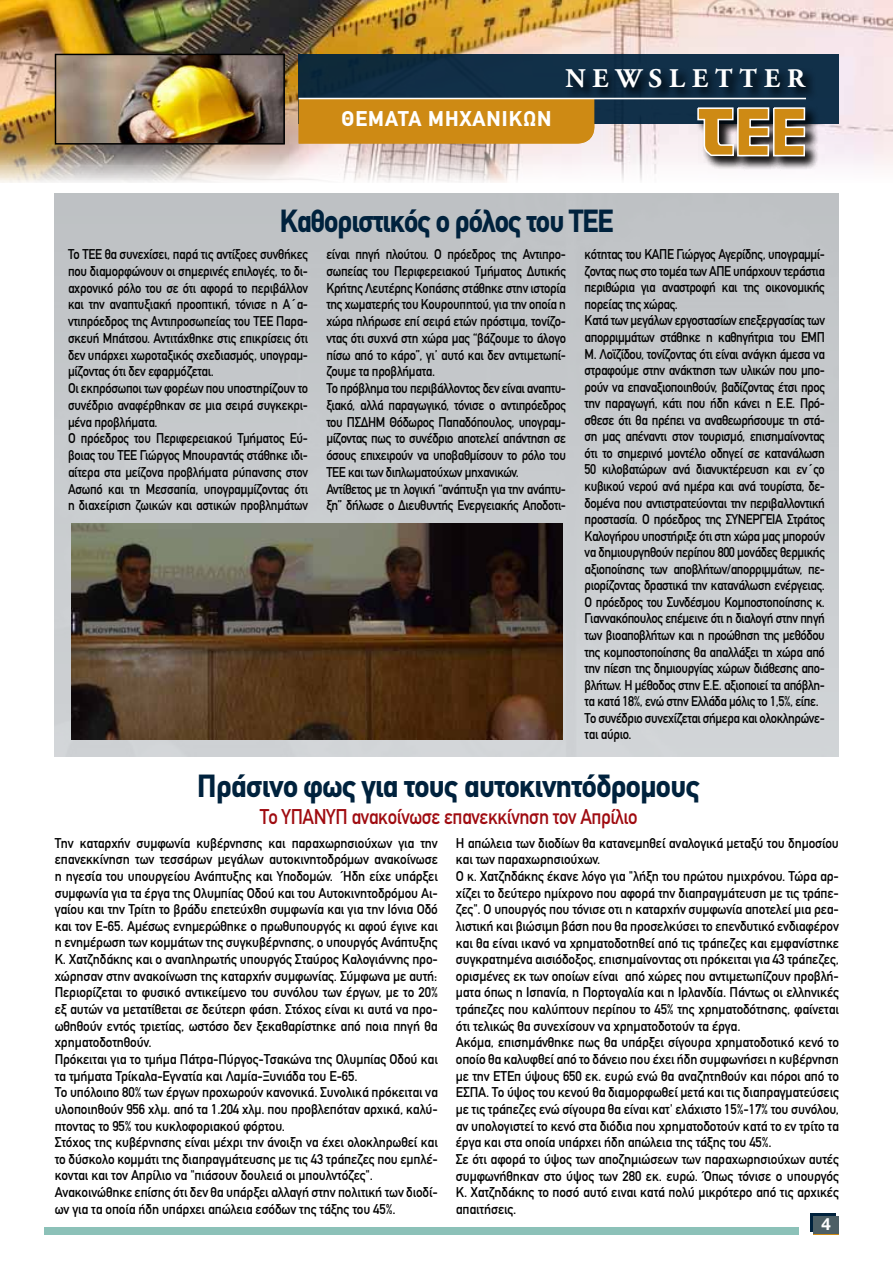
<style>
.page{position:relative;width:893px;height:1263px;background:#fff}
.page>*{position:absolute;margin:0;border:0;box-sizing:border-box;transform-origin:0 0}
.t1{font:700 31.5px "CF Din";letter-spacing:-.02em;color:#00223d;scale:.95 1}
.t2{font:700 31.5px "CF Din";letter-spacing:-.02em;color:#00223d;scale:.9 1}
.t3{font:700 27px "CF Garamond";letter-spacing:.26em;color:#fff}
.t4{font:21px "CF Din";letter-spacing:-.02em;color:#9f0b10;scale:.9 1}
.t5{font:700 21px "CF Din";letter-spacing:.05em;color:#fff}
.t6{font:700 18px "Helvetica Neue Greek";color:#fff}
.t7{font:13.95px/16.6px "CF Din";letter-spacing:-.01em;color:#000;scale:.95 1}
.t8{font:13.95px/16.5px "CF Din";letter-spacing:-.03em;color:#000;scale:.9 1}
.t9{font:13.95px/16.8px "CF Din";letter-spacing:-.01em;color:#000;scale:.9 1}
</style>
<div class="page">
<div style="left:810px;top:1214px;width:26px;height:18px;background:#00223d"></div>
<div style="left:813px;top:1216px;width:26px;height:18px;background:#4d5f65"></div>
<div style="left:45px;top:1227px;width:754px;height:7px;background:#8cc1b8"></div>
<img style="left:55px;top:193px;width:784px;height:564px">
<img style="left:0;top:165px;width:781px;height:18px">
<img style="left:0;top:0;width:893px;height:165px">
<img style="left:58px;top:57px;width:224px;height:85px">
<div style="left:55px;top:54px;width:230px;height:91px;border:2px solid #000"></div>
<div style="left:299px;top:54px;width:540px;height:69px;background:linear-gradient(to right,#0e2b3f,#12324c)"></div>
<div style="left:565px;top:67px;width:254px;height:35px;background:#000;opacity:.75"></div>
<div style="left:695px;top:105px;width:53px;height:65px;background:#000;opacity:.75"></div>
<div style="left:735px;top:105px;width:48px;height:65px;background:#000;opacity:.75"></div>
<div style="left:771px;top:105px;width:48px;height:65px;background:#000;opacity:.75"></div>
<svg style="left:696px;top:107px;width:110px;height:50px;background:#b39156"></svg>
<div style="left:299px;top:99px;width:297px;height:45px;background:#ce8a14"></div>
<hr style="left:299px;top:98px;width:507px;height:1px;background:#fff">
<img style="left:72px;top:523px;width:491px;height:216px">
<h3 class="t5" style="left:342px;top:108px;width:211px">ΘΕΜΑΤΑ ΜΗΧΑΝΙΚΩΝ</h3>
<h2 class="t3" style="left:565px;top:65px;width:241px">NEWSLETTER</h2>
<h1 class="t2" style="left:280px;top:204px;width:372px">Καθοριστικός ο ρόλος του ΤΕΕ</h1>
<p class="t9" style="left:68px;top:246px;width:268px">Το ΤΕΕ θα συνεχίσει, παρά τις αντίξοες συνθήκες που διαμορφώνουν οι σημερινές επιλογές, το δι&shy;αχρονικό ρόλο του σε ότι αφορά το περιβάλλον και την αναπτυξιακή προοπτική, τόνισε η Α΄α&shy;ντιπρόεδρος της Αντιπροσωπείας του ΤΕΕ Παρα&shy;σκευή Μπάτσου. Αντιτάχθηκε στις επικρίσεις ότι δεν υπάρχει χωροταξικός σχεδιασμός, υπογραμ&shy;μίζοντας ότι δεν εφαρμόζεται.<br>Οι εκπρόσωποι των φορέων που υποστηρίζουν το συνέδριο αναφέρθηκαν σε μια σειρά συγκεκρι&shy;μένα προβλήματα.<br>Ο πρόεδρος του Περιφερειακού Τμήματος Εύ&shy;βοιας του ΤΕΕ Γιώργος Μπουραντάς στάθηκε ιδι&shy;αίτερα στα μείζονα προβλήματα ρύπανσης στον Ασωπό και τη Μεσσαπία, υπογραμμίζοντας ότι η διαχείριση ζωικών και αστικών προβλημάτων</p>
<p class="t8" style="left:326px;top:246px;width:268px">είναι πηγή πλούτου. Ο πρόεδρος της Αντιπρο&shy;σωπείας του Περιφερειακού Τμήματος Δυτικής Κρήτης Λευτέρης Κοπάσης στάθηκε στην ιστορία της χωματερής του Κουρουπητού, για την οποία η χώρα πλήρωσε επί σειρά ετών πρόστιμα, τονίζο&shy;ντας ότι συχνά στη χώρα μας “βάζουμε το άλογο πίσω από το κάρο”, γι’ αυτό και δεν αντιμετωπί&shy;ζουμε τα προβλήματα.<br>Το πρόβλημα του περιβάλλοντος δεν είναι αναπτυ&shy;ξιακό, αλλά παραγωγικό, τόνισε ο αντιπρόεδρος του ΠΣΔΗΜ Θόδωρος Παπαδόπουλος, υπογραμ&shy;μίζοντας πως το συνέδριο αποτελεί απάντηση σε όσους επιχειρούν να υποβαθμίσουν το ρόλο του ΤΕΕ και των διπλωματούχων μηχανικών.<br>Αντίθετος με τη λογική “ανάπτυξη για την ανάπτυ&shy;ξη” δήλωσε ο Διευθυντής Ενεργειακής Αποδοτι-</p>
<p class="t8" style="left:585px;top:246px;width:269px">κότητας του ΚΑΠΕ Γιώργος Αγερίδης, υπογραμμί&shy;ζοντας πως στο τομέα των ΑΠΕ υπάρχουν τεράστια περιθώρια για αναστροφή και της οικονομικής πορείας της χώρας.<br>Κατά των μεγάλων εργοστασίων επεξεργασίας των απορριμμάτων στάθηκε η καθηγήτρια του ΕΜΠ Μ. Λοϊζίδου, τονίζοντας ότι είναι ανάγκη άμεσα να στραφούμε στην ανάκτηση των υλικών που μπο&shy;ρούν να επαναξιοποιηθούν, βαδίζοντας έτσι προς την παραγωγή, κάτι που ήδη κάνει η Ε.Ε. Πρό&shy;σθεσε ότι θα πρέπει να αναθεωρήσουμε τη στά&shy;ση μας απέναντι στον τουρισμό, επισημαίνοντας ότι το σημερινό μοντέλο οδηγεί σε κατανάλωση 50 κιλοβατώρων ανά διανυκτέρευση και εν΄ςο κυβικού νερού ανά ημέρα και ανά τουρίστα, δε&shy;δομένα που αντιστρατεύονται την περιβαλλοντική προστασία. Ο πρόεδρος της ΣΥΝΕΡΓΕΙΑ Στράτος Καλογήρου υποστήριξε ότι στη χώρα μας μπορούν να δημιουργηθούν περίπου 800 μονάδες θερμικής αξιοποίησης των αποβλήτων/απορριμμάτων, πε&shy;ριορίζοντας δραστικά την κατανάλωση ενέργειας.<br>Ο πρόεδρος του Συνδέσμου Κομποστοποίησης κ.<br>Γιαννακόπουλος επέμεινε ότι η διαλογή στην πηγή των βιοαποβλήτων και η προώθηση της μεθόδου της κομποστοποίησης θα απαλλάξει τη χώρα από την πίεση της δημιουργίας χώρων διάθεσης απο&shy;βλήτων. Η μέθοδος στην Ε.Ε. αξιοποιεί τα απόβλη&shy;τα κατά 18%, ενώ στην Ελλάδα μόλις το 1,5%, είπε.<br>Το συνέδριο συνεχίζεται σήμερα και ολοκληρώνε&shy;ται αύριο.</p>
<h1 class="t1" style="left:197px;top:769px;width:531px">Πράσινο φως για τους αυτοκινητόδρομους</h1>
<h3 class="t4" style="left:260px;top:805px;width:421px">Το ΥΠΑΝΥΠ ανακοίνωσε επανεκκίνηση τον Απρίλιο</h3>
<p class="t7" style="left:55px;top:834px;width:405px">Την καταρχήν συμφωνία κυβέρνησης και παραχωρησιούχων για την επανεκκίνηση των τεσσάρων μεγάλων αυτοκινητοδρόμων ανακοίνωσε η ηγεσία του υπουργείου Ανάπτυξης και Υποδομών. Ήδη είχε υπάρξει συμφωνία για τα έργα της Ολυμπίας Οδού και του Αυτοκινητοδρόμου Αι&shy;γαίου και την Τρίτη το βράδυ επετεύχθη συμφωνία και για την Ιόνια Οδό και τον Ε-65. Αμέσως ενημερώθηκε ο πρωθυπουργός κι αφού έγινε και η ενημέρωση των κομμάτων της συγκυβέρνησης, ο υπουργός Ανάπτυξης Κ. Χατζηδάκης και ο αναπληρωτής υπουργός Σταύρος Καλογιάννης προ&shy;χώρησαν στην ανακοίνωση της καταρχήν συμφωνίας. Σύμφωνα με αυτή:<br>Περιορίζεται το φυσικό αντικείμενο του συνόλου των έργων, με το 20% εξ αυτών να μετατίθεται σε δεύτερη φάση. Στόχος είναι κι αυτά να προ&shy;ωθηθούν εντός τριετίας, ωστόσο δεν ξεκαθαρίστηκε από ποια πηγή θα χρηματοδοτηθούν.<br>Πρόκειται για το τμήμα Πάτρα-Πύργος-Τσακώνα της Ολυμπίας Οδού και τα τμήματα Τρίκαλα-Εγνατία και Λαμία-Ξυνιάδα του Ε-65.<br>Το υπόλοιπο 80% των έργων προχωρούν κανονικά. Συνολικά πρόκειται να υλοποιηθούν 956 χλμ. από τα 1.204 χλμ. που προβλεπόταν αρχικά, καλύ&shy;πτοντας το 95% του κυκλοφοριακού φόρτου.<br>Στόχος της κυβέρνησης είναι μέχρι την άνοιξη να έχει ολοκληρωθεί και το δύσκολο κομμάτι της διαπραγμάτευσης με τις 43 τράπεζες που εμπλέ&shy;κονται και τον Απρίλιο να "πιάσουν δουλειά οι μπουλντόζες".<br>Ανακοινώθηκε επίσης ότι δεν θα υπάρξει αλλαγή στην πολιτική των διοδί&shy;ων για τα οποία ήδη υπάρχει απώλεια εσόδων της τάξης του 45%.</p>
<p class="t7" style="left:456px;top:835px;width:405px">Η απώλεια των διοδίων θα κατανεμηθεί αναλογικά μεταξύ του δημοσίου και των παραχωρησιούχων.<br>Ο κ. Χατζηδάκης έκανε λόγο για "λήξη του πρώτου ημιχρόνου. Τώρα αρ&shy;χίζει το δεύτερο ημίχρονο που αφορά την διαπραγμάτευση με τις τράπε&shy;ζες". Ο υπουργός που τόνισε οτι η καταρχήν συμφωνία αποτελεί μια ρεα&shy;λιστική και βιώσιμη βάση που θα προσελκύσει το επενδυτικό ενδιαφέρον και θα είναι ικανό να χρηματοδοτηθεί από τις τράπεζες και εμφανίστηκε συγκρατημένα αισιόδοξος, επισημαίνοντας οτι πρόκειται για 43 τράπεζες, ορισμένες εκ των οποίων είναι από χώρες που αντιμετωπίζουν προβλή&shy;ματα όπως η Ισπανία, η Πορτογαλία και η Ιρλανδία. Πάντως οι ελληνικές τράπεζες που καλύπτουν περίπου το 45% της χρηματοδότησης, φαίνεται ότι τελικώς θα συνεχίσουν να χρηματοδοτούν τα έργα.<br>Ακόμα, επισημάνθηκε πως θα υπάρξει σίγουρα χρηματοδοτικό κενό το οποίο θα καλυφθεί από το δάνειο που έχει ήδη συμφωνήσει η κυβέρνηση με την ΕΤΕπ ύψους 650 εκ. ευρώ ενώ θα αναζητηθούν και πόροι από το ΕΣΠΑ. Το ύψος του κενού θα διαμορφωθεί μετά και τις διαπραγματεύσεις με τις τράπεζες ενώ σίγουρα θα είναι κατ' ελάχιστο 15%-17% του συνόλου, αν υπολογιστεί το κενό στα διόδια που χρηματοδοτούν κατά το εν τρίτο τα έργα και στα οποία υπάρχει ήδη απώλεια της τάξης του 45%.<br>Σε ότι αφορά το ύψος των αποζημιώσεων των παραχωρησιούχων αυτές συμφωνήθηκαν στο ύψος των 280 εκ. ευρώ. Όπως τόνισε ο υπουργός Κ. Χατζηδάκης το ποσό αυτό ειναι κατά πολύ μικρότερο από τις αρχικές απαιτήσεις.</p>
<p class="t6" style="left:821px;top:1215px;width:11px">4</p>
</div>
